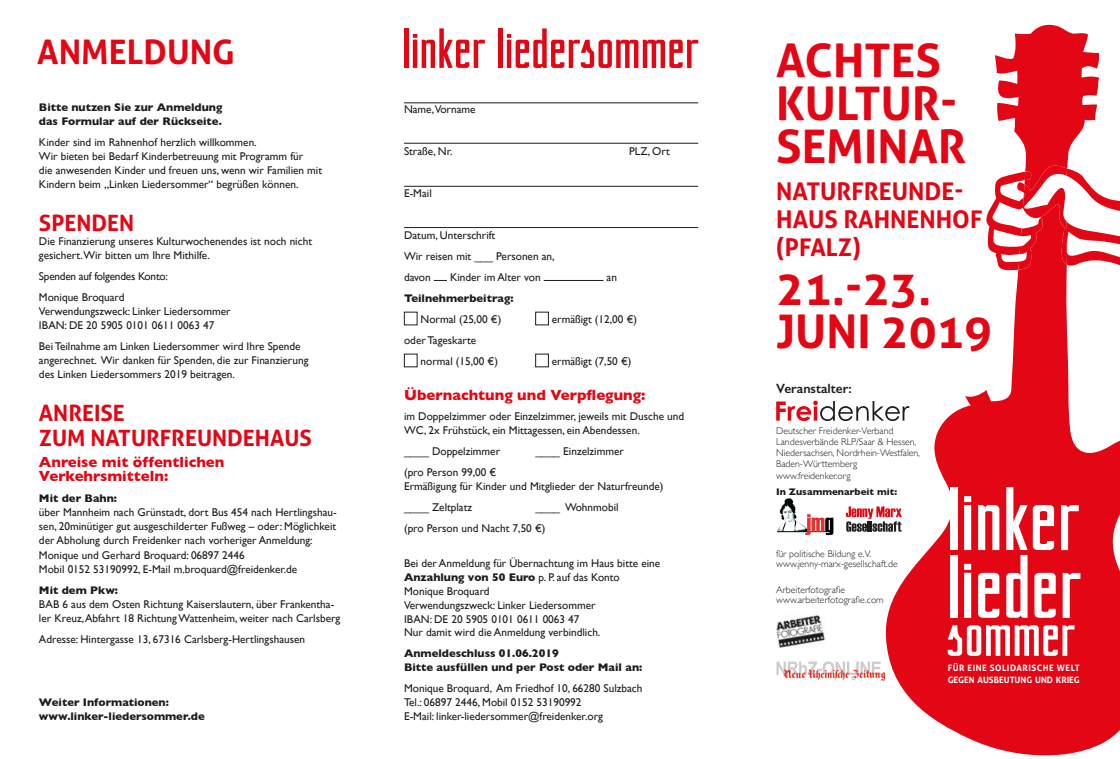
<style>
.page{position:relative;width:1120px;height:759px;background:#fff}
.page>*{position:absolute;margin:0;border:0;box-sizing:border-box;transform-origin:0 0}
.t1{font:700 46.38px/42.8px "Aller";color:#e30614}
.t2{font:700 33.75px "Aller";color:#e30614}
.t3{font:700 24.38px/28px "Aller";color:#e30614}
.t4{font:700 22.5px/25.2px "Aller";color:#e30614}
.t5{font:700 15px/14px "Gill Sans";color:#e30614}
.t6{font:600 13.38px "Gill Sans";color:#1d1d1b}
.t7{font:11.25px/14px "Gill Sans";color:#1d1d1b}
.t8{font:700 11.25px/14px "Gill Sans";color:#1d1d1b}
.t9{font:11.25px/21.1px "Gill Sans";letter-spacing:-.02em;color:#1d1d1b}
.t10{font:300 9.75px/11px "Gill Sans";color:#1d1d1b}
.t11{font:700 9.75px "Gill Sans";color:#1d1d1b}
.t12{font:700 8.75px/12.4px "Aller";color:#fff}
.s1{font-weight:700}
</style>
<div class="page">
<svg style="left:434px;top:280px;width:13px;height:1px"></svg>
<hr style="left:544px;top:280px;width:59px;height:1px;background:#1d1d1b">
<div style="left:404px;top:312px;width:13px;height:13px;border:1px solid #1d1d1b"></div>
<div style="left:535px;top:312px;width:14px;height:13px;border:1px solid #1d1d1b"></div>
<div style="left:404px;top:353px;width:13px;height:14px;border:1px solid #1d1d1b"></div>
<div style="left:535px;top:353px;width:14px;height:14px;border:1px solid #1d1d1b"></div>
<hr style="left:404px;top:28px;width:4px;height:40px;background:#e30614">
<svg style="left:413px;top:28px;width:72px;height:40px"></svg>
<hr style="left:498px;top:28px;width:4px;height:40px;background:#e30614">
<svg style="left:507px;top:28px;width:191px;height:40px"></svg>
<hr style="left:404px;top:102px;width:294px;height:1px;background:#1d1d1b">
<hr style="left:404px;top:143px;width:294px;height:1px;background:#1d1d1b">
<hr style="left:404px;top:186px;width:294px;height:1px;background:#1d1d1b">
<hr style="left:404px;top:227px;width:294px;height:1px;background:#1d1d1b">
<svg style="left:883px;top:275px;width:236px;height:481px;fill:#e30614"></svg>
<svg style="left:986px;top:24px;width:133px;height:251px"></svg>
<div style="left:950px;top:487px;width:7px;height:63px;background:#fff"></div>
<svg style="left:964px;top:496px;width:7px;height:54px"></svg>
<svg style="left:978px;top:505px;width:21px;height:45px"></svg>
<svg style="left:1033px;top:505px;width:21px;height:45px"></svg>
<svg style="left:1061px;top:505px;width:17px;height:45px"></svg>
<div style="left:950px;top:554px;width:7px;height:63px;background:#fff"></div>
<svg style="left:964px;top:563px;width:7px;height:54px"></svg>
<svg style="left:978px;top:572px;width:21px;height:45px"></svg>
<svg style="left:1006px;top:487px;width:21px;height:130px"></svg>
<svg style="left:1034px;top:572px;width:21px;height:45px"></svg>
<svg style="left:1062px;top:572px;width:18px;height:45px"></svg>
<svg style="left:947px;top:625px;width:127px;height:30px"></svg>
<svg style="left:776px;top:400px;width:133px;height:21px"></svg>
<svg style="left:846px;top:506px;width:55px;height:25px"></svg>
<img style="left:777px;top:498px;width:56px;height:38px">
<img style="left:776px;top:615px;width:49px;height:33px">
<img style="left:776px;top:661px;width:109px;height:19px">
<h2 class="t2" style="left:37px;top:33px;width:199px">ANMELDUNG</h2>
<p class="t8" style="left:39px;top:100px;width:185px">Bitte nutzen Sie zur Anmeldung das Formular auf der Rückseite.</p>
<p class="t7" style="left:39px;top:135px;width:285px">Kinder sind im Rahnenhof herzlich willkommen.<br>Wir bieten bei Bedarf Kinderbetreuung mit Programm für<br>die anwesenden Kinder und freuen uns, wenn wir Familien mit Kindern beim „Linken Liedersommer“ begrüßen können.</p>
<h3 class="t4" style="left:39px;top:210px;width:97px">SPENDEN</h3>
<p class="t7" style="left:39px;top:234px;width:275px">Die Finanzierung unseres Kulturwochenendes ist noch nicht gesichert.Wir bitten um Ihre Mithilfe.</p>
<p class="t9" style="left:39px;top:265px;width:131px">Spenden auf folgendes Konto:<br>Monique Broquard</p>
<p class="t7" style="left:39px;top:304px;width:193px">Verwendungszweck: Linker Liedersommer<br>IBAN: DE 20 5905 0101 0611 0063 47</p>
<p class="t7" style="left:39px;top:339px;width:271px">Bei Teilnahme am Linken Liedersommer wird Ihre Spende angerechnet. Wir danken für Spenden, die zur Finanzierung des Linken Liedersommers 2019 beitragen.</p>
<h3 class="t4" style="left:39px;top:400px;width:274px">ANREISE<br>ZUM NATURFREUNDEHAUS</h3>
<h3 class="t5" style="left:39px;top:455px;width:187px">Anreise mit öffentlichen<br>Verkehrsmitteln:</h3>
<p class="t8" style="left:39px;top:491px;width:80px">Mit der Bahn:</p>
<p class="t7" style="left:39px;top:505px;width:299px">über Mannheim nach Grünstadt, dort Bus 454 nach Hertlingshau&shy;sen, 20minütiger gut ausgeschilderter Fußweg – oder: Möglichkeit der Abholung durch Freidenker nach vorheriger Anmeldung:<br>Monique und Gerhard Broquard: 06897 2446<br>Mobil 0152 53190992, E-Mail m.broquard@freidenker.de</p>
<p class="t8" style="left:39px;top:582px;width:81px">Mit dem Pkw:</p>
<p class="t7" style="left:39px;top:596px;width:303px">BAB 6 aus dem Osten Richtung Kaiserslautern, über Frankentha&shy;ler Kreuz, Abfahrt 18 Richtung Wattenheim, weiter nach Carlsberg</p>
<p class="t7" style="left:39px;top:631px;width:268px">Adresse: Hintergasse 13, 67316 Carlsberg-Hertlingshausen</p>
<p class="t8" style="left:39px;top:694px;width:167px">Weiter Informationen: www.linker-liedersommer.de</p>
<p class="t7" style="left:404px;top:102px;width:73px">Name,Vorname</p>
<p class="t7" style="left:404px;top:144px;width:50px">Straße, Nr.</p>
<p class="t7" style="left:629px;top:144px;width:42px">PLZ, Ort</p>
<p class="t7" style="left:404px;top:186px;width:29px">E-Mail</p>
<p class="t7" style="left:404px;top:224px;width:152px;line-height:21px">Datum, Unterschrift<br>Wir reisen mit ___ Personen an, davon</p>
<p class="t7" style="left:450px;top:270px;width:92px">Kinder im Alter von</p>
<p class="t7" style="left:606px;top:270px;width:12px">an</p>
<p class="t8" style="left:404px;top:291px;width:111px">Teilnehmerbeitrag:</p>
<p class="t7" style="left:420px;top:312px;width:82px">Normal (25,00 €)</p>
<p class="t7" style="left:552px;top:312px;width:87px">ermäßigt (12,00 €)</p>
<p class="t7" style="left:420px;top:329px;width:79px;line-height:21px;text-indent:-17px">oder Tageskarte normal (15,00 €)</p>
<p class="t7" style="left:552px;top:353px;width:81px">ermäßigt (7,50 €)</p>
<h3 class="t5" style="left:404px;top:387px;width:243px">!"#$%&amp;'()*%+,*%-,.#$/0,#+*%+1</h3>
<p class="t7" style="left:404px;top:409px;width:282px">im Doppelzimmer oder Einzelzimmer, jeweils mit Dusche und<br>WC, 2x Frühstück, ein Mittagessen, ein Abendessen.</p>
<p class="t7" style="left:404px;top:444px;width:98px">____ Doppelzimmer</p>
<p class="t7" style="left:535px;top:444px;width:90px">____ Einzelzimmer</p>
<p class="t7" style="left:404px;top:465px;width:261px">(pro Person 99,00 €<br>Ermäßigung für Kinder und Mitglieder der Naturfreunde)</p>
<p class="t7" style="left:404px;top:500px;width:70px">____ Zeltplatz</p>
<p class="t7" style="left:404px;top:496px;width:216px;line-height:21px;text-indent:131px">____ Wohnmobil (pro Person und Nacht 7,50 €)</p>
<p class="t7" style="left:404px;top:556px;width:258px">Bei der Anmeldung für Übernachtung im Haus bitte eine <span class="s1">Anzahlung von 50 Euro</span> p. P. auf das Konto Monique Broquard<br>Verwendungszweck: Linker Liedersommer<br>IBAN: DE 20 5905 0101 0611 0063 47<br>Nur damit wird die Anmeldung verbindlich.</p>
<p class="t8" style="left:404px;top:646px;width:240px">Anmeldeschluss 01.06.2019<br>Bitte ausfüllen und per Post oder Mail an:</p>
<p class="t7" style="left:404px;top:681px;width:240px">Monique Broquard, Am Friedhof 10, 66280 Sulzbach<br>Tel.: 06897 2446, Mobil 0152 53190992<br>E-Mail: linker-liedersommer@freidenker.org</p>
<h1 class="t1" style="left:776px;top:40px;width:192px">ACHTES !"#$"%&amp;<br>SEMINAR</h1>
<h3 class="t3" style="left:776px;top:177px;width:208px">'($"%)%*"'+*&amp;<br>HAUS RAHNENHOF (PFALZ)</h3>
<h1 class="t1" style="left:776px;top:267px;width:217px">,-.&amp;,/.0<br>JUNI 2019</h1>
<p class="t6" style="left:776px;top:380px;width:77px">Veranstalter:</p>
<p class="t10" style="left:776px;top:424px;width:145px">Deutscher Freidenker-Verband<br>Landesverbände RLP/Saar &amp; Hessen,<br>Niedersachsen, Nordrhein-Westfalen,<br>Baden-Württemberg</p>
<p class="t10" style="left:776px;top:470px;width:76px">www.freidenker.org</p>
<p class="t11" style="left:776px;top:485px;width:122px">In Zusammenarbeit mit:</p>
<p class="t10" style="left:776px;top:549px;width:123px;line-height:9.8px">für politische Bildung e.V. www.jenny-marx-gesellschaft.de</p>
<p class="t10" style="left:776px;top:585px;width:109px;line-height:9.8px">!"#$%&amp;$"'(&amp;()"*+,$ ---.*"#$%&amp;$"'(&amp;()"*+,$./(0</p>
<p class="t12" style="left:947px;top:661px;width:133px">FÜR EINE SOLIDARISCHE WELT<br>GEGEN AUSBEUTUNG UND KRIEG</p>
</div>
